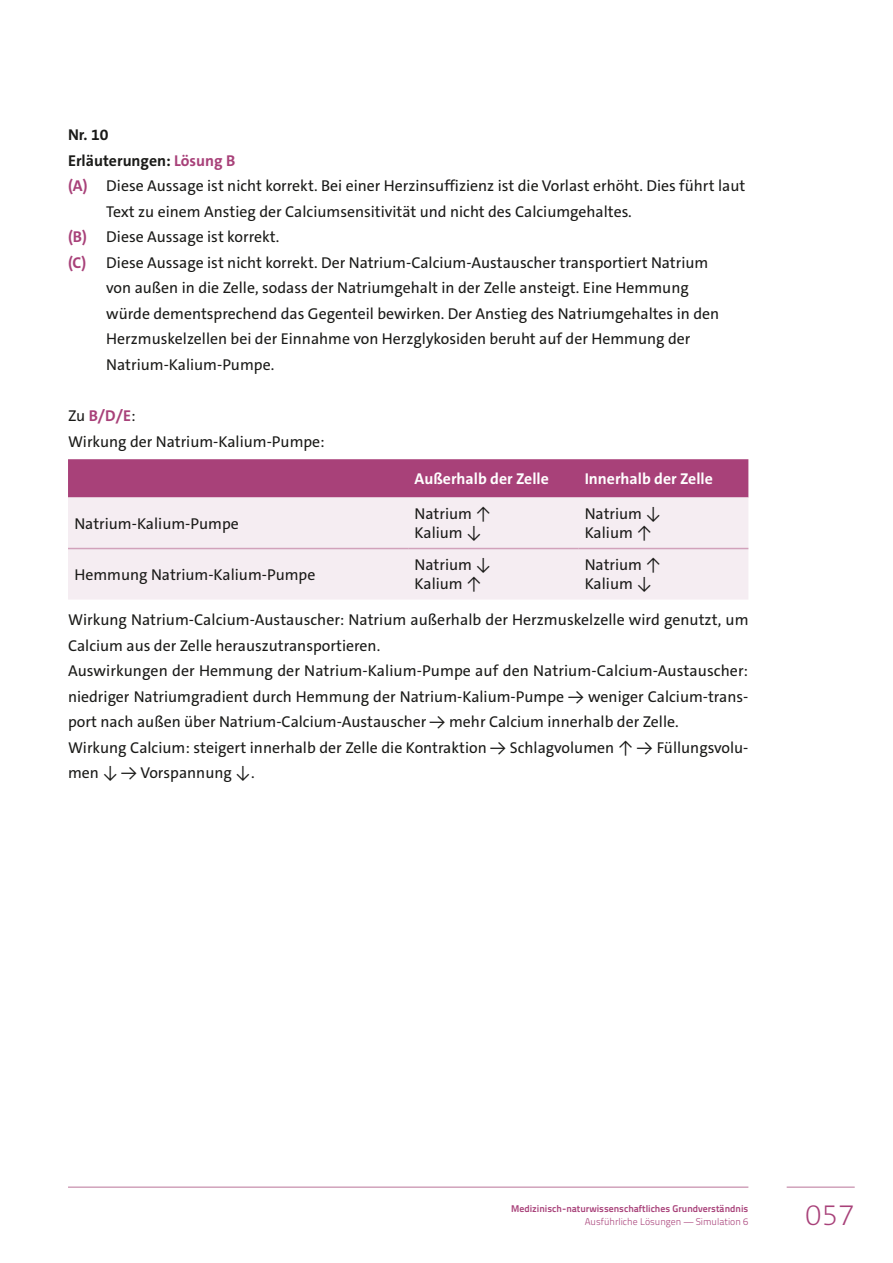
<style>
.page{position:relative;width:893px;height:1263px;background:#fff}
.page>*{position:absolute;margin:0;border:0;box-sizing:border-box;transform-origin:0 0}
.t1{font:200 30px "The Sans C5";color:#a84179}
.FL_TXT{font:15.75px/25.5px "The Sans C5";color:#1a1a18}
.Tabelle_TXT_10pt__links{font:15.75px "The Sans C5";color:#1a1a18}
.Tabelle_TXT_10pt__links-2{font:700 15.75px "The Sans C5";color:#fff}
.FL_TXT_vor_Tabelle{font:15.75px "The Sans C5";color:#1a1a18}
.FL_TXT_BOLD{font:700 15.75px "The Sans C5";color:#1a1a18}
.FL_TXT-2{font:700 15.75px "The Sans C5";color:#a84179}
.t2{font:9.75px "Titillium Text 22 L 800 wt";color:#a84179}
.t3{font:9.75px "Titillium Text 22 L 250 wt";color:#a84179}
.s1{color:#a84179}
.s2{font-weight:700;color:#a84179}
.s3{font-weight:400;color:#1a1a18}
</style>
<div class="page">
<hr style="left:787px;top:1186px;width:68px;height:2px;background:#d1a2bb">
<hr style="left:68px;top:1186px;width:680px;height:2px;background:#d1a2bb">
<div style="left:68px;top:459px;width:680px;height:38px;background:#a84179"></div>
<div style="left:68px;top:497px;width:680px;height:102px;background:#f5edf2"></div>
<hr style="left:68px;top:548px;width:340px;height:1px;background:#d1a2bb">
<hr style="left:408px;top:548px;width:170px;height:1px;background:#d1a2bb">
<hr style="left:578px;top:548px;width:170px;height:1px;background:#d1a2bb">
<p class="FL_TXT_BOLD" style="left:68px;top:125px;width:42px">Nr. 10</p>
<p class="FL_TXT_BOLD" style="left:68px;top:150px;width:169px">Erläuterungen: <span class="s1">Lösung B</span></p>
<p class="FL_TXT" style="left:106px;top:173px;width:640px;text-indent:-38px"><span class="s2">(A)</span> Diese Aussage ist nicht korrekt. Bei einer Herzinsuffizienz ist die Vorlast erhöht. Dies führt laut<br>Text zu einem Anstieg der Calciumsensitivität und nicht des Calciumgehaltes.</p>
<p class="FL_TXT" style="left:68px;top:224px;width:213px"><span class="s2">(B)</span> Diese Aussage ist korrekt.</p>
<p class="FL_TXT" style="left:106px;top:250px;width:614px;text-indent:-38px"><span class="s2">(C)</span> Diese Aussage ist nicht korrekt. Der Natrium-Calcium-Austauscher transportiert Natrium von außen in die Zelle, sodass der Natriumgehalt in der Zelle ansteigt. Eine Hemmung würde dementsprechend das Gegenteil bewirken. Der Anstieg des Natriumgehaltes in den Herzmuskelzellen bei der Einnahme von Herzglykosiden beruht auf der Hemmung der Natrium-Kalium-Pumpe.</p>
<p class="FL_TXT-2" style="left:68px;top:406px;width:69px"><span class="s3">Zu</span> B/D/E<span class="s3">:</span></p>
<p class="FL_TXT_vor_Tabelle" style="left:68px;top:431px;width:258px">Wirkung der Natrium-Kalium-Pumpe:</p>
<p class="Tabelle_TXT_10pt__links-2" style="left:415px;top:469px;width:136px">Außerhalb der Zelle</p>
<p class="Tabelle_TXT_10pt__links-2" style="left:585px;top:469px;width:130px">Innerhalb der Zelle</p>
<p class="Tabelle_TXT_10pt__links" style="left:74px;top:513px;width:166px">Natrium-Kalium-Pumpe</p>
<p class="Tabelle_TXT_10pt__links" style="left:415px;top:504px;width:78px">Natrium ↑</p>
<p class="Tabelle_TXT_10pt__links" style="left:415px;top:523px;width:69px">Kalium ↓</p>
<p class="Tabelle_TXT_10pt__links" style="left:585px;top:504px;width:78px">Natrium ↓</p>
<p class="Tabelle_TXT_10pt__links" style="left:585px;top:523px;width:69px">Kalium ↑</p>
<p class="Tabelle_TXT_10pt__links" style="left:585px;top:555px;width:78px">Natrium ↑</p>
<p class="Tabelle_TXT_10pt__links" style="left:585px;top:574px;width:69px">Kalium ↓</p>
<p class="FL_TXT" style="left:68px;top:607px;width:682px">Wirkung Natrium-Calcium-Austauscher: Natrium außerhalb der Herzmuskelzelle wird genutzt, um<br>Calcium aus der Zelle herauszutransportieren.</p>
<p class="FL_TXT" style="left:68px;top:658px;width:682px;text-align:justify">Auswirkungen der Hemmung der Natrium-Kalium-Pumpe auf den Natrium-Calcium-Austauscher: niedriger Natriumgradient durch Hemmung der Natrium-Kalium-Pumpe → weniger Calcium-trans&shy;port nach außen über Natrium-Calcium-Austauscher → mehr Calcium innerhalb der Zelle.</p>
<p class="FL_TXT" style="left:68px;top:735px;width:682px">Wirkung Calcium: steigert innerhalb der Zelle die Kontraktion → Schlagvolumen ↑ → Füllungsvolu&shy;men ↓ → Vorspannung ↓.</p>
<p class="Tabelle_TXT_10pt__links" style="left:415px;top:555px;width:78px">Natrium ↓</p>
<p class="Tabelle_TXT_10pt__links" style="left:415px;top:574px;width:69px">Kalium ↑</p>
<p class="Tabelle_TXT_10pt__links" style="left:74px;top:564px;width:242px">Hemmung Natrium-Kalium-Pumpe</p>
<p class="t2" style="left:511px;top:1201px;width:239px">Medizinisch-naturwissenschaftliches Grundverständnis</p>
<p class="t3" style="left:585px;top:1214px;width:165px">Ausführliche Lösungen — Simulation 6</p>
<h1 class="t1" style="left:805px;top:1195px;width:51px">057</h1>
</div>
